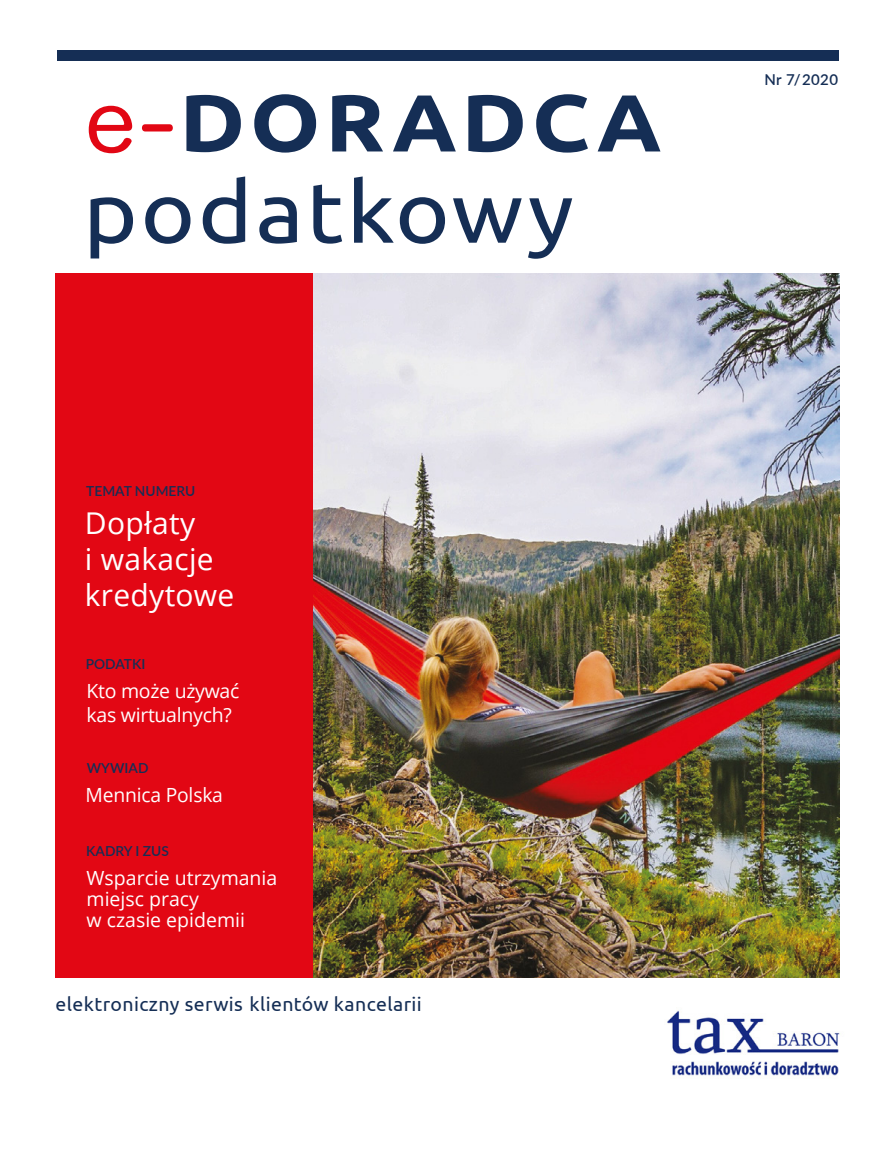
<style>
.page{position:relative;width:893px;height:1149px;background:#fff}
.page>*{position:absolute;margin:0;border:0;box-sizing:border-box;transform-origin:0 0}
.t1{font:85.35px "Ubuntu";letter-spacing:.03em;color:#152e55;scale:1.09 1}
.t2{font:700 80.7px "Ubuntu";letter-spacing:.05em;color:#152e55;scale:1.11 1}
.t3{font:30px/36px "Open Sans";letter-spacing:.01em;color:#fff}
.t4{font:19.5px/21px "Open Sans";color:#fff}
.t5{font:19.5px "Ubuntu";letter-spacing:.02em;color:#152e55}
.t6{font:600 15px "Lato";letter-spacing:.025em;color:#152e55}
.t7{font:600 13.8px "Lato";color:#152e55}
.s1{font-family:"Hira Maru Pro W4";font-weight:400;font-size:81.45px;color:#e20714}
</style>
<div class="page">
<div style="left:57px;top:50px;width:781px;height:11px;background:#152e55"></div>
<img style="left:313px;top:273px;width:526px;height:704px">
<div style="left:56px;top:273px;width:257px;height:704px;background:#e20714"></div>
<img style="left:667px;top:1010px;width:173px;height:66px">
<h2 class="t2" style="left:85px;top:74px;width:521px"><span class="s1">e-</span>DORADCA</h2>
<h1 class="t1" style="left:83px;top:160px;width:452px">podatkowy</h1>
<p class="t7" style="left:86px;top:481px;width:111px">TEMAT NUMERU</p>
<h3 class="t3" style="left:85px;top:504px;width:151px">Dopłaty<br>i wakacje kredytowe</h3>
<p class="t7" style="left:86px;top:653px;width:61px">PODATKI</p>
<p class="t4" style="left:87px;top:678px;width:154px;line-height:23.4px">Kto może używać kas wirtualnych?</p>
<p class="t7" style="left:87px;top:757px;width:63px">WYWIAD</p>
<p class="t4" style="left:85px;top:783px;width:139px">Mennica Polska</p>
<p class="t7" style="left:86px;top:840px;width:84px">KADRY I ZUS</p>
<p class="t4" style="left:87px;top:866px;width:192px">Wsparcie utrzymania miejsc pracy<br>w czasie epidemii</p>
<p class="t5" style="left:56px;top:991px;width:368px">elektroniczny serwis klientów kancelarii</p>
<p class="t6" style="left:764px;top:69px;width:75px">Nr 7/ 2020</p>
</div>
